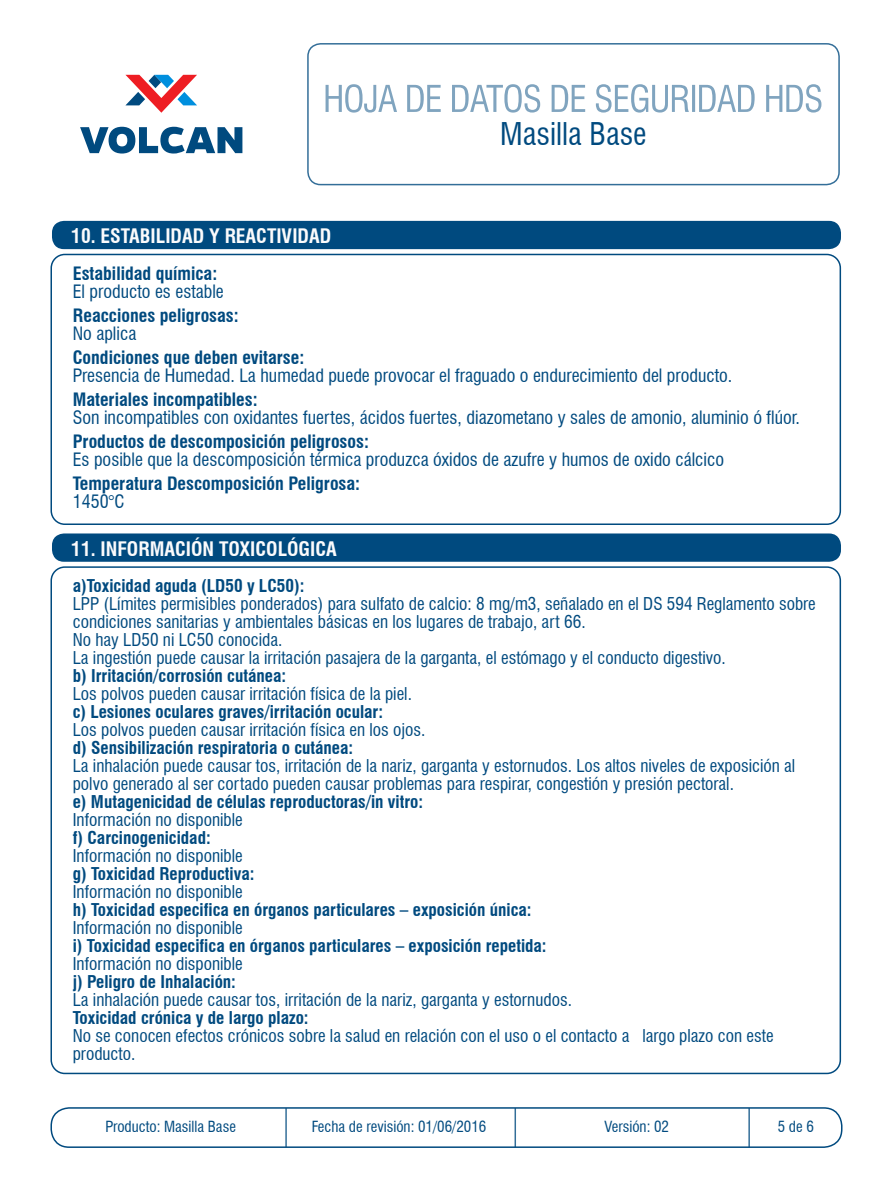
<style>
.page{position:relative;width:893px;height:1191px;background:#fff}
.page>*{position:absolute;margin:0;border:0;box-sizing:border-box;transform-origin:0 0}
.t1{font:condensed 30.6px "Swiss 721 BT";color:#004a7f}
.t2{font:700 condensed 19.5px "Swiss 721 BT";color:#fbfbfc}
.t3{font:condensed 18px "Swiss 721 BT";color:#004a7f}
.t4{font:700 condensed 18px "Swiss 721 BT";color:#004a7f}
.t5{font:condensed 17.25px/18px "Swiss 721 BT";color:#004a7f}
.t6{font:700 condensed 17.25px "Swiss 721 BT";color:#004a7f}
.t7{font:condensed 15px "Swiss 721 BT";color:#004a7f}
</style>
<div class="page">
<div style="left:50px;top:254px;width:791px;height:271px;border:2px solid #004a7f;border-radius:14px"></div>
<div style="left:52px;top:221px;width:789px;height:28px;background:#004a7f;border-radius:12px"></div>
<div style="left:52px;top:533px;width:789px;height:29px;background:#004a7f;border-radius:12px"></div>
<div style="left:50px;top:1107px;width:792px;height:41px;border:2px solid #004a7f;border-radius:18px"></div>
<hr style="left:285px;top:1108px;width:2px;height:39px;background:#004a7f">
<hr style="left:514px;top:1108px;width:2px;height:39px;background:#004a7f">
<hr style="left:748px;top:1108px;width:2px;height:39px;background:#004a7f">
<div style="left:307px;top:43px;width:533px;height:142px;border:2px solid #004a7f;border-radius:13px"></div>
<svg style="left:326px;top:84px;width:495px;height:29px"></svg>
<svg style="left:125px;top:75px;width:72px;height:38px"></svg>
<svg style="left:80px;top:127px;width:162px;height:26px"></svg>
<p class="t2" style="left:71px;top:224px;width:261px">10. ESTABILIDAD Y REACTIVIDAD</p>
<h1 class="t1" style="left:500px;top:115px;width:148px">Masilla Base</h1>
<p class="t4" style="left:73px;top:262px;width:146px">Estabilidad química:</p>
<p class="t3" style="left:73px;top:280px;width:153px">El producto es estable</p>
<p class="t4" style="left:73px;top:304px;width:167px">Reacciones peligrosas:</p>
<p class="t3" style="left:73px;top:322px;width:65px">No aplica</p>
<p class="t4" style="left:73px;top:346px;width:233px">Condiciones que deben evitarse:</p>
<p class="t3" style="left:73px;top:364px;width:661px">Presencia de Humedad. La humedad puede provocar el fraguado o endurecimiento del producto.</p>
<p class="t4" style="left:73px;top:388px;width:186px">Materiales incompatibles:</p>
<p class="t3" style="left:73px;top:406px;width:729px">Son incompatibles con oxidantes fuertes, ácidos fuertes, diazometano y sales de amonio, aluminio ó flúor.</p>
<p class="t4" style="left:73px;top:430px;width:298px">Productos de descomposición peligrosos:</p>
<p class="t3" style="left:73px;top:448px;width:653px">Es posible que la descomposición térmica produzca óxidos de azufre y humos de oxido cálcico</p>
<p class="t4" style="left:73px;top:472px;width:289px">Temperatura Descomposición Peligrosa:</p>
<p class="t3" style="left:73px;top:490px;width:53px">1450°C</p>
<p class="t2" style="left:71px;top:537px;width:267px">11. INFORMACIÓN TOXICOLÓGICA</p>
<p class="t6" style="left:73px;top:575px;width:233px">a)Toxicidad aguda (LD50 y LC50):</p>
<p class="t5" style="left:73px;top:594px;width:745px">LPP (Límites permisibles ponderados) para sulfato de calcio: 8 mg/m3, señalado en el DS 594 Reglamento sobre condiciones sanitarias y ambientales básicas en los lugares de trabajo, art 66.<br>No hay LD50 ni LC50 conocida.<br>La ingestión puede causar la irritación pasajera de la garganta, el estómago y el conducto digestivo.</p>
<p class="t6" style="left:73px;top:665px;width:215px">b) Irritación/corrosión cutánea:</p>
<p class="t5" style="left:73px;top:684px;width:341px">Los polvos pueden causar irritación física de la piel.</p>
<p class="t6" style="left:73px;top:701px;width:312px">c) Lesiones oculares graves/irritación ocular:</p>
<p class="t5" style="left:73px;top:720px;width:354px">Los polvos pueden causar irritación física en los ojos.</p>
<p class="t6" style="left:73px;top:737px;width:282px">d) Sensibilización respiratoria o cutánea:</p>
<p class="t5" style="left:73px;top:756px;width:724px">La inhalación puede causar tos, irritación de la nariz, garganta y estornudos. Los altos niveles de exposición al polvo generado al ser cortado pueden causar problemas para respirar, congestión y presión pectoral.</p>
<p class="t6" style="left:73px;top:791px;width:352px">e) Mutagenicidad de células reproductoras/in vitro:</p>
<p class="t5" style="left:73px;top:810px;width:172px">Información no disponible</p>
<p class="t6" style="left:73px;top:827px;width:139px">f) Carcinogenicidad:</p>
<p class="t5" style="left:73px;top:846px;width:172px">Información no disponible</p>
<p class="t6" style="left:73px;top:863px;width:183px">g) Toxicidad Reproductiva:</p>
<p class="t5" style="left:73px;top:882px;width:172px">Información no disponible</p>
<p class="t6" style="left:73px;top:899px;width:460px">h) Toxicidad especifica en órganos particulares – exposición única:</p>
<p class="t5" style="left:73px;top:918px;width:172px">Información no disponible</p>
<p class="t6" style="left:73px;top:935px;width:475px">i) Toxicidad especifica en órganos particulares – exposición repetida:</p>
<p class="t5" style="left:73px;top:954px;width:172px">Información no disponible</p>
<p class="t6" style="left:73px;top:971px;width:165px">j) Peligro de Inhalación:</p>
<p class="t5" style="left:73px;top:990px;width:501px">La inhalación puede causar tos, irritación de la nariz, garganta y estornudos.</p>
<p class="t6" style="left:73px;top:1007px;width:237px">Toxicidad crónica y de largo plazo:</p>
<p class="t5" style="left:73px;top:1026px;width:702px">No se conocen efectos crónicos sobre la salud en relación con el uso o el contacto a largo plazo con este producto.</p>
<p class="t7" style="left:105px;top:1118px;width:132px">Producto: Masilla Base</p>
<p class="t7" style="left:312px;top:1118px;width:176px">Fecha de revisión: 01/06/2016</p>
<p class="t7" style="left:604px;top:1118px;width:66px">Versión: 02</p>
<p class="t7" style="left:778px;top:1118px;width:38px">5 de 6</p>
</div>
